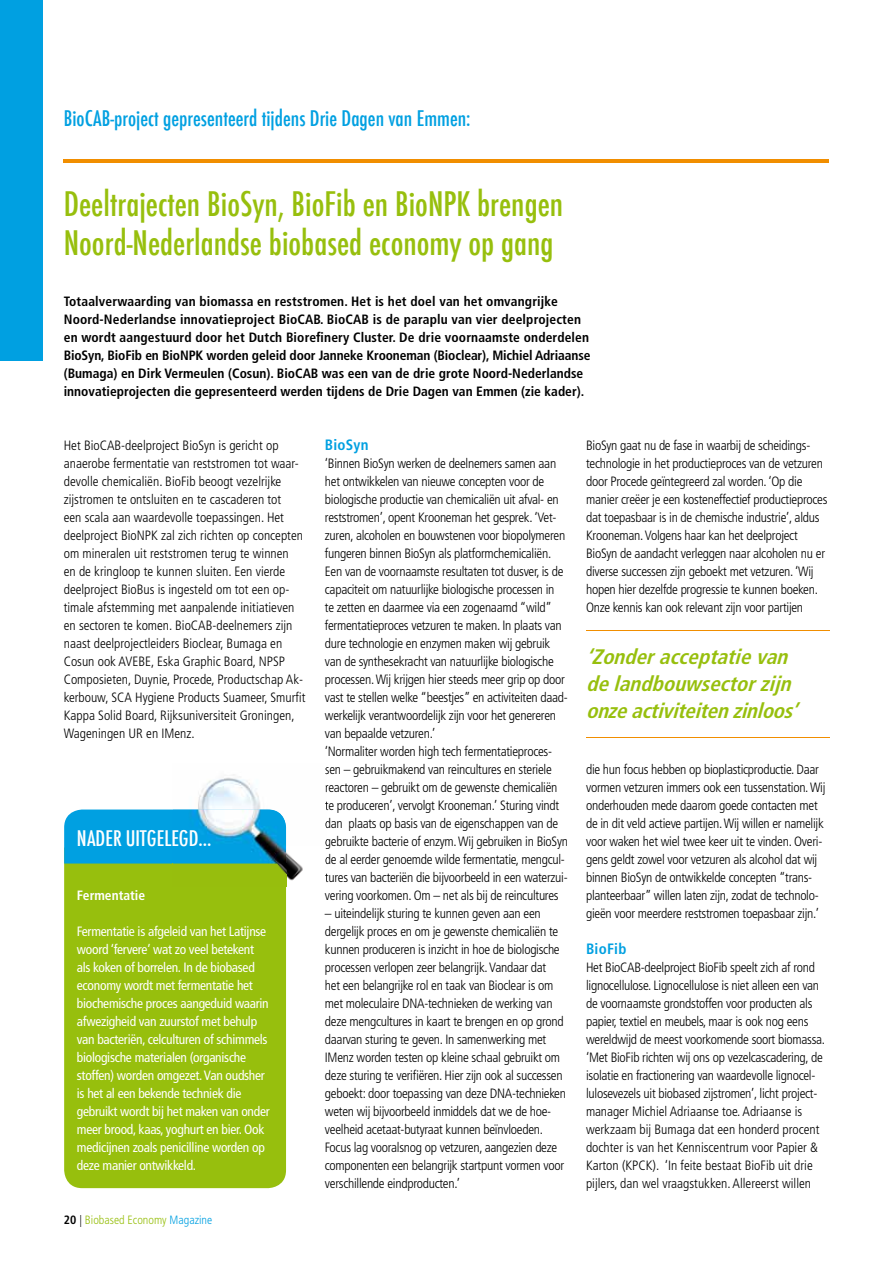
<style>
.page{position:relative;width:893px;height:1263px;background:#fff}
.page>*{position:absolute;margin:0;border:0;box-sizing:border-box;transform-origin:0 0}
.t1{font:500 condensed 33px/39.6px "Futura";color:#97bf0d}
.t2{font:italic 700 condensed 21px/27px "Frutiger LT Std";color:#97bf0d}
.t3{font:500 condensed 21px "Futura";color:#00a0e1}
.t4{font:500 condensed 21px "Futura";color:#fff}
.t5{font:700 condensed 15px "Frutiger LT Std";letter-spacing:.015em;color:#00a0e1}
.t6{font:300 condensed 13.5px/18px "Frutiger LT Std";letter-spacing:-.02em;color:#000}
.t7{font:300 condensed 13.5px/18px "Frutiger LT Std";color:#000}
.t8{font:700 condensed 13.5px/18px "Frutiger LT Std";color:#000}
.t9{font:condensed 13.5px/18px "Frutiger LT Std";letter-spacing:-.02em;color:#fff}
.t10{font:700 condensed 13.5px "Frutiger LT Std";color:#fff}
.t11{font:300 condensed 12px "Frutiger LT Std";color:#97bf0d}
.s1{font-weight:700;color:#000}
.s2{color:#000}
.s3{color:#00a0e1}
</style>
<div class="page">
<div style="left:0;top:0;width:43px;height:360px;background:#00a0e1"></div>
<hr style="left:64px;top:159px;width:765px;height:3px;background:#f18e00">
<hr style="left:586px;top:630px;width:243px;height:1px;background:#f18e00">
<hr style="left:586px;top:737px;width:243px;height:1px;background:#f18e00">
<div style="left:64px;top:863px;width:222px;height:325px;background:#97bf0d"></div>
<div style="left:64px;top:809px;width:109px;height:54px;background:#00a0e1"></div>
<img style="left:198px;top:774px;width:89px;height:71px">
<img style="left:286px;top:845px;width:17px;height:41px">
<svg style="left:325px;top:767px;width:2px;height:115px"></svg>
<img style="left:173px;top:809px;width:113px;height:77px">
<h2 class="t3" style="left:64px;top:105px;width:408px">BioCAB-project gepresenteerd tijdens Drie Dagen van Emmen:</h2>
<h1 class="t1" style="left:64px;top:184px;width:501px">Deeltrajecten BioSyn, BioFib en BioNPK brengen<br>Noord-Nederlandse biobased economy op gang</h1>
<p class="t8" style="left:64px;top:292px;width:528px">Totaalverwaarding van biomassa en reststromen. Het is het doel van het omvangrijke Noord-Nederlandse innovatieproject BioCAB. BioCAB is de paraplu van vier deelprojecten en wordt aangestuurd door het Dutch Biorefinery Cluster. De drie voornaamste onderdelen BioSyn, BioFib en BioNPK worden geleid door Janneke Krooneman (Bioclear), Michiel Adriaanse (Bumaga) en Dirk Vermeulen (Cosun). BioCAB was een van de drie grote Noord-Nederlandse innovatieprojecten die gepresenteerd werden tijdens de Drie Dagen van Emmen (zie kader).</p>
<p class="t7" style="left:64px;top:437px;width:243px">Het BioCAB-deelproject BioSyn is gericht op anaerobe fermentatie van reststromen tot waar&shy;devolle chemicaliën. BioFib beoogt vezelrijke zijstromen te ontsluiten en te cascaderen tot<br>een scala aan waardevolle toepassingen. Het deelproject BioNPK zal zich richten op concepten om mineralen uit reststromen terug te winnen<br>en de kringloop te kunnen sluiten. Een vierde deelproject BioBus is ingesteld om tot een op&shy;timale afstemming met aanpalende initiatieven en sectoren te komen. BioCAB-deelnemers zijn naast deelprojectleiders Bioclear, Bumaga en Cosun ook AVEBE, Eska Graphic Board, NPSP Composieten, Duynie, Procede, Productschap Ak&shy;kerbouw, SCA Hygiene Products Suameer, Smurfit Kappa Solid Board, Rijksuniversiteit Groningen, Wageningen UR en IMenz.</p>
<p class="t5" style="left:325px;top:436px;width:45px">BioSyn</p>
<p class="t6" style="left:325px;top:455px;width:245px">‘Binnen BioSyn werken de deelnemers samen aan het ontwikkelen van nieuwe concepten voor de biologische productie van chemicaliën uit afval- en reststromen’, opent Krooneman het gesprek. ‘Vet&shy;zuren, alcoholen en bouwstenen voor biopolymeren fungeren binnen BioSyn als platformchemicaliën.<br>Een van de voornaamste resultaten tot dusver, is de capaciteit om natuurlijke biologische processen in<br>te zetten en daarmee via een zogenaamd “wild” fermentatieproces vetzuren te maken. In plaats van dure technologie en enzymen maken wij gebruik van de synthesekracht van natuurlijke biologische processen. Wij krijgen hier steeds meer grip op door vast te stellen welke “beestjes” en activiteiten daad&shy;werkelijk verantwoordelijk zijn voor het genereren van bepaalde vetzuren.’<br>‘Normaliter worden high tech fermentatieproces&shy;sen – gebruikmakend van reincultures en steriele reactoren – gebruikt om de gewenste chemicaliën te produceren’, vervolgt Krooneman.’ Sturing vindt dan plaats op basis van de eigenschappen van de gebruikte bacterie of enzym. Wij gebruiken in BioSyn de al eerder genoemde wilde fermentatie, mengcul&shy;tures van bacteriën die bijvoorbeeld in een waterzui&shy;vering voorkomen. Om – net als bij de reincultures</p>
<p class="t6" style="left:325px;top:904px;width:243px">– uiteindelijk sturing te kunnen geven aan een dergelijk proces en om je gewenste chemicaliën te kunnen produceren is inzicht in hoe de biologische processen verlopen zeer belangrijk. Vandaar dat<br>het een belangrijke rol en taak van Bioclear is om met moleculaire DNA-technieken de werking van deze mengcultures in kaart te brengen en op grond daarvan sturing te geven. In samenwerking met IMenz worden testen op kleine schaal gebruikt om deze sturing te verifiëren. Hier zijn ook al successen geboekt: door toepassing van deze DNA-technieken weten wij bijvoorbeeld inmiddels dat we de hoe&shy;veelheid acetaat-butyraat kunnen beïnvloeden.<br>Focus lag vooralsnog op vetzuren, aangezien deze componenten een belangrijk startpunt vormen voor verschillende eindproducten.’</p>
<h2 class="t4" style="left:77px;top:825px;width:136px">NADER UITGELEGD...</h2>
<p class="t10" style="left:77px;top:887px;width:70px">Fermentatie</p>
<p class="t9" style="left:77px;top:922px;width:194px">Fermentatie is afgeleid van het Latijnse woord ‘fervere’ wat zo veel betekent als koken of borrelen. In de biobased economy wordt met fermentatie het biochemische proces aangeduid waarin afwezigheid van zuurstof met behulp van bacteriën, celculturen of schimmels biologische materialen (organische stoffen) worden omgezet. Van oudsher is het al een bekende techniek die gebruikt wordt bij het maken van onder meer brood, kaas, yoghurt en bier. Ook medicijnen zoals penicilline worden op deze manier ontwikkeld.</p>
<p class="t11" style="left:64px;top:1213px;width:150px"><span class="s1">20</span> <span class="s2">|</span> Biobased Economy <span class="s3">Magazine</span></p>
<p class="t6" style="left:586px;top:436px;width:243px">BioSyn gaat nu de fase in waarbij de scheidings&shy;technologie in het productieproces van de vetzuren door Procede geïntegreerd zal worden. ‘Op die manier creëer je een kosteneffectief productieproces dat toepasbaar is in de chemische industrie’, aldus Krooneman. Volgens haar kan het deelproject BioSyn de aandacht verleggen naar alcoholen nu er diverse successen zijn geboekt met vetzuren. ‘Wij hopen hier dezelfde progressie te kunnen boeken.<br>Onze kennis kan ook relevant zijn voor partijen</p>
<h2 class="t2" style="left:586px;top:643px;width:219px">‘Zonderacceptatievan delandbouwsectorzijn onzeactiviteitenzinloos’</h2>
<p class="t6" style="left:586px;top:760px;width:241px">die hun focus hebben op bioplasticproductie. Daar vormen vetzuren immers ook een tussenstation. Wij onderhouden mede daarom goede contacten met de in dit veld actieve partijen. Wij willen er namelijk voor waken het wiel twee keer uit te vinden. Overi&shy;gens geldt zowel voor vetzuren als alcohol dat wij binnen BioSyn de ontwikkelde concepten “trans&shy;planteerbaar” willen laten zijn, zodat de technolo&shy;gieën voor meerdere reststromen toepasbaar zijn.’</p>
<p class="t5" style="left:586px;top:940px;width:42px">BioFib</p>
<p class="t6" style="left:586px;top:959px;width:241px">Het BioCAB-deelproject BioFib speelt zich af rond lignocellulose. Lignocellulose is niet alleen een van de voornaamste grondstoffen voor producten als papier, textiel en meubels, maar is ook nog eens wereldwijd de meest voorkomende soort biomassa. ‘Met BioFib richten wij ons op vezelcascadering, de isolatie en fractionering van waardevolle lignocel&shy;lulosevezels uit biobased zijstromen’, licht project&shy;manager Michiel Adriaanse toe. Adriaanse is werkzaam bij Bumaga dat een honderd procent dochter is van het Kenniscentrum voor Papier &amp; Karton (KPCK). ‘In feite bestaat BioFib uit drie pijlers, dan wel vraagstukken. Allereerst willen</p>
</div>
